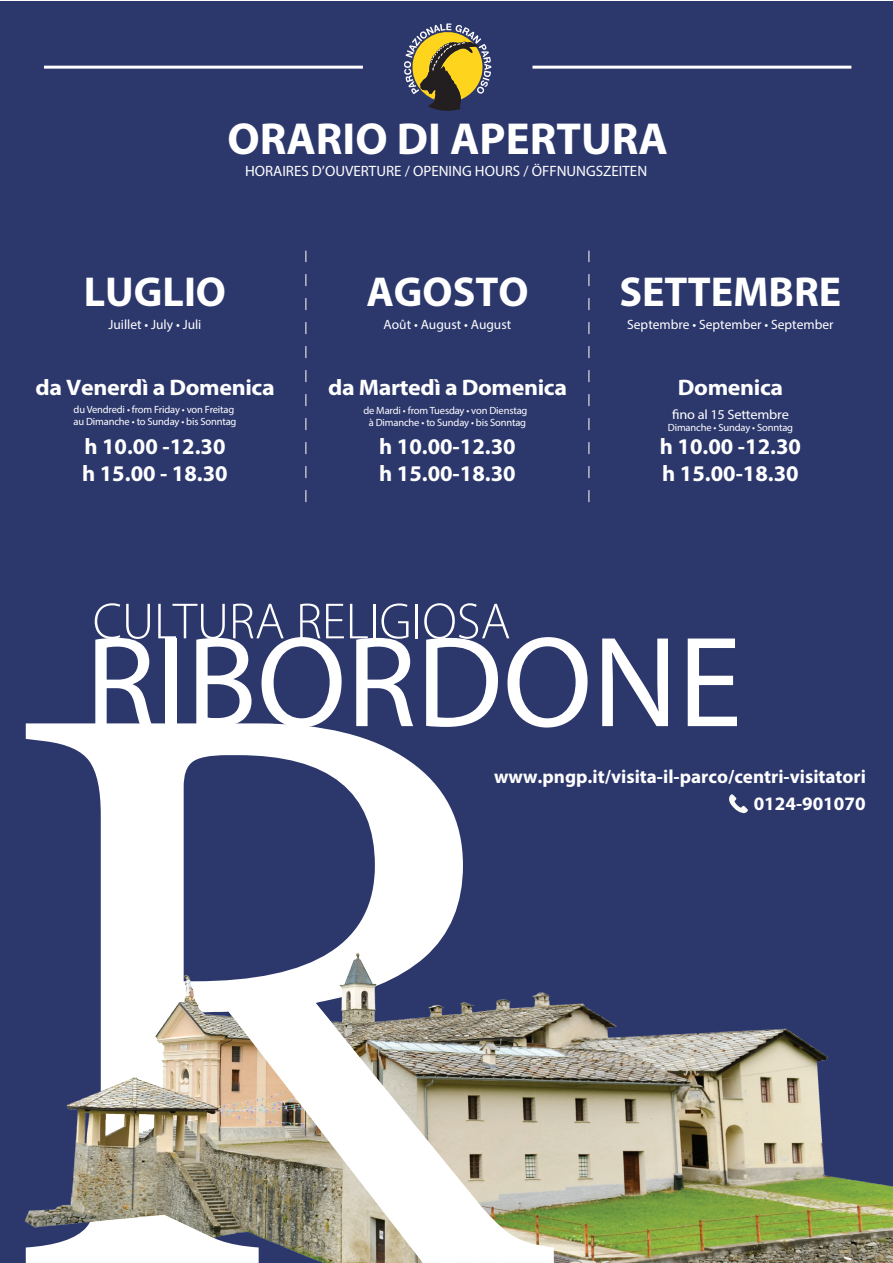
<style>
.page{position:relative;width:893px;height:1263px;background:#fff}
.page>*{position:absolute;margin:0;border:0;box-sizing:border-box;transform-origin:0 0}
.t1{font:812.4px "Times";color:#fff}
.t2{font:129.9px "Myriad Pro";color:#fff}
.t3{font:300 51.3px "Myriad Pro";color:#fff}
.t4{font:700 45px "Myriad Pro";color:#fff}
.t5{font:700 42px "Myriad Pro";color:#fff}
.t6{font:700 22.5px/27px "Myriad Pro";letter-spacing:-.015em;color:#fff}
.t7{font:700 22.5px "Myriad Pro";letter-spacing:-.015em;color:#fff;scale:1.06 1}
.t8{font:700 19.05px "Myriad Pro";color:#fff}
.t9{font:15px "Myriad Pro";color:#fff}
.t10{font:13.5px "Myriad Pro";color:#fff}
.t11{font:13.5px "Myriad Pro";color:#fff;scale:1.06 1}
.t12{font:10.5px/12.6px "Myriad Pro";letter-spacing:-.015em;color:#fff}
</style>
<div class="page">
<div style="left:0;top:1px;width:892px;height:1262px;background:#2c376c"></div>
<img style="left:25px;top:952px;width:867px;height:311px">
<img style="left:216px;top:989px;width:338px;height:274px">
<svg style="left:729px;top:794px;width:19px;height:19px"></svg>
<svg style="left:404px;top:23px;width:87px;height:88px"></svg>
<hr style="left:44px;top:66px;width:319px;height:3px;background:#fff">
<hr style="left:532px;top:66px;width:319px;height:3px;background:#fff">
<svg style="left:305px;top:251px;width:1px;height:251px"></svg>
<svg style="left:589px;top:251px;width:1px;height:251px"></svg>
<h3 class="t4" style="left:227px;top:109px;width:442px">ORARIO DI APERTURA</h3>
<h3 class="t9" style="left:245px;top:162px;width:404px">HORAIRES D’OUVERTURE / OPENING HOURS / ÖFFNUNGSZEITEN</h3>
<h3 class="t5" style="left:84px;top:264px;width:144px">LUGLIO</h3>
<p class="t10" style="left:108px;top:316px;width:95px">Juillet • July • Juli</p>
<h3 class="t7" style="left:36px;top:373px;width:227px">da Venerdì a Domenica</h3>
<p class="t12" style="left:74px;top:403px;width:164px">du Vendredi • from Friday • von Freitag au Dimanche • to Sunday • bis Sonntag</p>
<h3 class="t6" style="left:82px;top:433px;width:147px">h 10.00 -12.30 h 15.00 - 18.30</h3>
<h3 class="t5" style="left:366px;top:264px;width:164px">AGOSTO</h3>
<p class="t10" style="left:384px;top:316px;width:129px">Août • August • August</p>
<h3 class="t7" style="left:328px;top:373px;width:227px">da Martedì a Domenica</h3>
<p class="t12" style="left:363px;top:404px;width:166px;text-align:center">de Mardi • from Tuesday • von Dienstag à Dimanche • to Sunday • bis Sonntag</p>
<h3 class="t6" style="left:379px;top:433px;width:138px">h 10.00-12.30 h 15.00-18.30</h3>
<h3 class="t5" style="left:619px;top:264px;width:223px">SETTEMBRE</h3>
<p class="t10" style="left:627px;top:316px;width:208px">Septembre • September • September</p>
<h3 class="t7" style="left:678px;top:373px;width:101px">Domenica</h3>
<p class="t11" style="left:672px;top:406px;width:112px">fino al 15 Settembre</p>
<p class="t12" style="left:668px;top:421px;width:127px">Dimanche • Sunday • Sonntag</p>
<h3 class="t6" style="left:660px;top:433px;width:143px">h 10.00 -12.30 h 15.00-18.30</h3>
<h3 class="t3" style="left:93px;top:593px;width:419px">CULTURA RELIGIOSA</h3>
<h2 class="t2" style="left:85px;top:602px;width:658px">RIBORDONE</h2>
<h1 class="t1" style="left:18px;top:523px;width:543px">R</h1>
<h3 class="t8" style="left:494px;top:764px;width:373px">www.pngp.it/visita-il-parco/centri-visitatori</h3>
<h3 class="t8" style="left:754px;top:791px;width:113px">0124-901070</h3>
</div>
